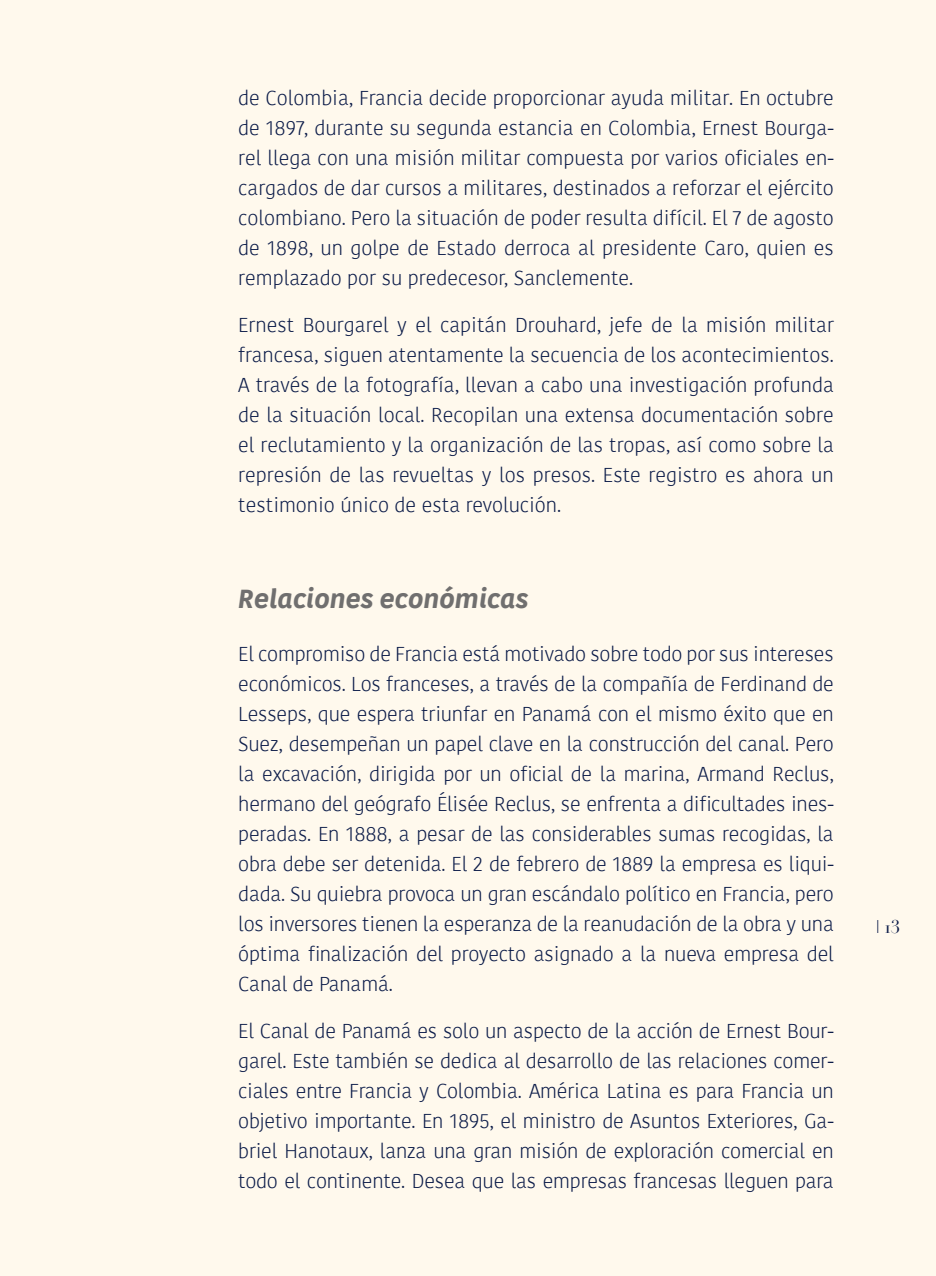
<style>
.page{position:relative;width:936px;height:1276px;background:#fff}
.page>*{position:absolute;margin:0;border:0;box-sizing:border-box;transform-origin:0 0}
.t1{font:italic 700 26px "Kohinoor W00";color:#706f6f}
.t2{font:300 20px/30px "Kohinoor W00";letter-spacing:-.01em;color:#0c1c49;text-align:justify}
.t3{font:18px "Didot";color:#0c1c49}
.s1{font-family:"Source Sans Pro";font-weight:300}
</style>
<div class="page">
<div style="left:0;top:0;width:935px;height:1276px;background:#fff9ed"></div>
<p class="t2" style="left:238px;top:83px;width:597px">de Colombia, Francia decide proporcionar ayuda militar. En octubre de 1897, durante su segunda estancia en Colombia, Ernest Bourga&shy;rel llega con una misión militar compuesta por varios oficiales en&shy;cargados de dar cursos a militares, destinados a reforzar el ejército colombiano. Pero la situación de poder resulta difícil. El 7 de agosto de 1898, un golpe de Estado derroca al presidente Caro, quien es remplazado por su predecesor, Sanclemente.</p>
<p class="t2" style="left:238px;top:310px;width:597px">Ernest Bourgarel y el capitán Drouhard, jefe de la misión militar francesa, siguen atentamente la secuencia de los acontecimientos.<br>A través de la fotografía, llevan a cabo una investigación profunda de la situación local. Recopilan una extensa documentación sobre el reclutamiento y la organización de las tropas, así como sobre la represión de las revueltas y los presos. Este registro es ahora un testimonio único de esta revolución.</p>
<h1 class="t1" style="left:238px;top:582px;width:292px">Relaciones económicas</h1>
<p class="t2" style="left:238px;top:639px;width:597px">El compromiso de Francia está motivado sobre todo por sus intereses económicos. Los franceses, a través de la compañía de Ferdinand de Lesseps, que espera triunfar en Panamá con el mismo éxito que en Suez, desempeñan un papel clave en la construcción del canal. Pero la excavación, dirigida por un oficial de la marina, Armand Reclus, hermano del geógrafo Élisée Reclus, se enfrenta a dificultades ines&shy;peradas. En 1888, a pesar de las considerables sumas recogidas, la obra debe ser detenida. El 2 de febrero de 1889 la empresa es liqui&shy;dada. Su quiebra provoca un gran escándalo político en Francia, pero los inversores tienen la esperanza de la reanudación de la obra y una óptima finalización del proyecto asignado a la nueva empresa del Canal de Panamá.</p>
<p class="t2" style="left:238px;top:1016px;width:597px">El Canal de Panamá es solo un aspecto de la acción de Ernest Bour&shy;garel. Este también se dedica al desarrollo de las relaciones comer&shy;ciales entre Francia y Colombia. América Latina es para Francia un objetivo importante. En 1895, el ministro de Asuntos Exteriores, Ga&shy;briel Hanotaux, lanza una gran misión de exploración comercial en todo el continente. Desea que las empresas francesas lleguen para</p>
<p class="t3" style="left:875px;top:915px;width:26px"><span class="s1">l</span> 13</p>
</div>
